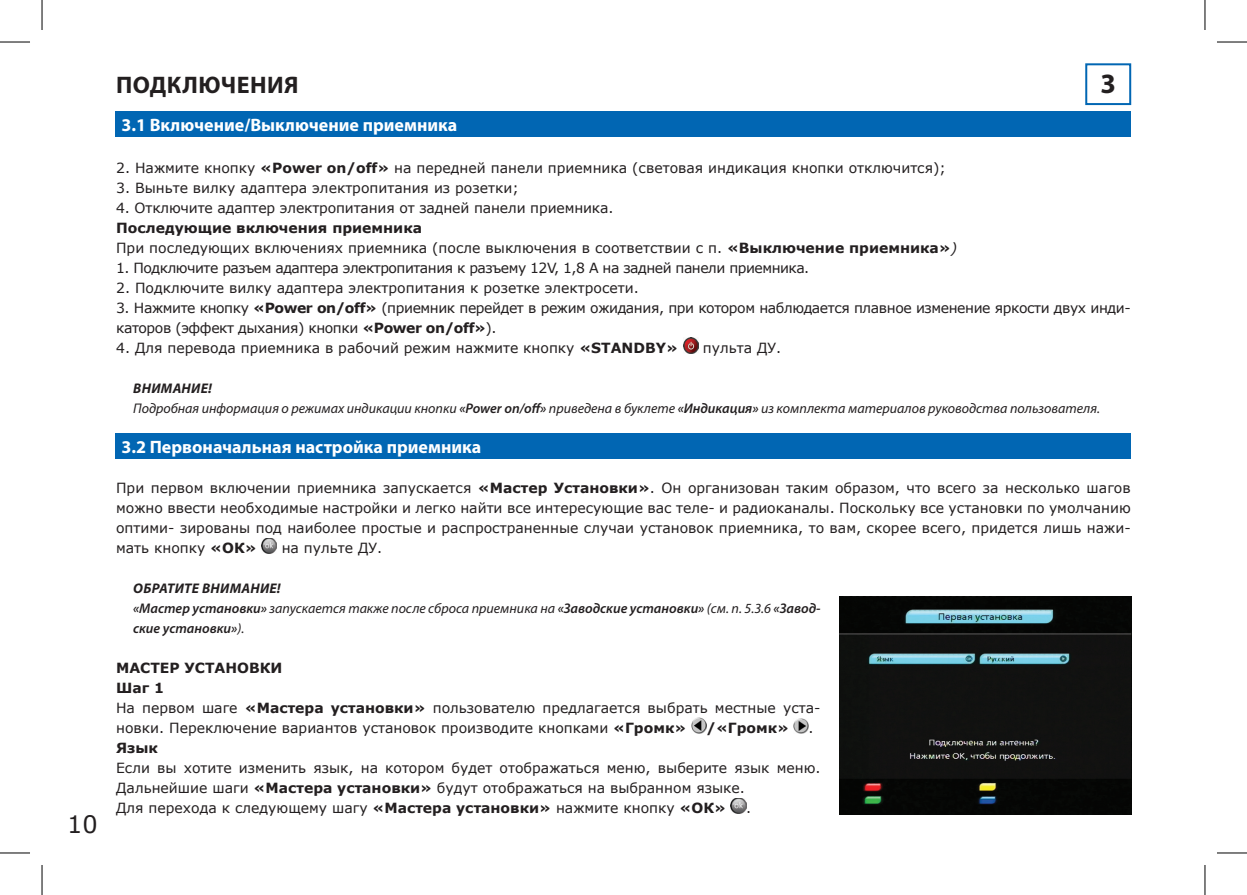
<style>
.page{position:relative;width:1247px;height:895px;background:#fff}
.page>*{position:absolute;margin:0;border:0;box-sizing:border-box;transform-origin:0 0}
.zag{font:700 28px "Myriad Pro";color:#231f20}
.zag-2{font:700 24px "Myriad Pro";letter-spacing:.02em;color:#231f20}
.t1{font:24px "Verdana";color:#231f20}
.podzag{font:700 18px "Myriad Pro";color:#fff}
.TXT{font:14px/20px "Verdana";color:#231f20}
.TXT-2{font:14px/20px "Verdana";letter-spacing:-.03em;color:#231f20}
.primichanie_txt{font:italic 14px "Myriad Pro";color:#231f20}
.primichanie_txt-2{font:italic 600 14px/20px "Myriad Pro";color:#231f20}
.TXT-3{font:14px "Verdana";letter-spacing:-.035em;color:#231f20}
.TXT_bold{font:700 14px "Verdana";color:#231f20}
.primichanie{font:italic 700 14px "Myriad Pro";letter-spacing:.02em;color:#231f20}
.TXT-4{font:700 14px "Verdana";color:#231f20}
.s1{font-weight:700}
.s2{font-style:italic}
.s3{font-weight:600}
.s4{font-weight:400}
</style>
<div class="page">
<div style="left:116px;top:433px;width:1014px;height:26px;background:#0166b3"></div>
<img style="left:683px;top:338px;width:15px;height:15px">
<img style="left:261px;top:538px;width:16px;height:15px">
<img style="left:691px;top:718px;width:15px;height:15px">
<img style="left:793px;top:719px;width:15px;height:14px">
<img style="left:730px;top:798px;width:16px;height:15px">
<div style="left:1085px;top:63px;width:46px;height:42px;border:2px solid #0166b3"></div>
<img style="left:839px;top:596px;width:291px;height:218px">
<div style="left:116px;top:111px;width:1014px;height:26px;background:#0166b3"></div>
<hr style="left:0;top:42px;width:30px;height:1px;background:#000">
<hr style="left:1216px;top:42px;width:30px;height:1px;background:#000">
<hr style="left:0;top:852px;width:30px;height:1px;background:#000">
<hr style="left:1216px;top:852px;width:30px;height:1px;background:#000">
<hr style="left:42px;top:0;width:1px;height:30px;background:#000">
<hr style="left:42px;top:865px;width:1px;height:30px;background:#000">
<hr style="left:1204px;top:0;width:1px;height:30px;background:#000">
<hr style="left:1204px;top:865px;width:1px;height:30px;background:#000">
<p class="t1" style="left:67px;top:807px;width:32px">10</p>
<p class="zag-2" style="left:116px;top:69px;width:184px">ПОДКЛЮЧЕНИЯ</p>
<p class="podzag" style="left:121px;top:113px;width:337px">3.1 Включение/Выключение приемника</p>
<p class="zag" style="left:1100px;top:65px;width:17px">3</p>
<p class="TXT" style="left:116px;top:158px;width:831px">2. Нажмите кнопку <span class="s1">«Power on/off»</span> на передней панели приемника (световая индикация кнопки отключится);</p>
<p class="TXT" style="left:116px;top:178px;width:404px">3. Выньте вилку адаптера электропитания из розетки;</p>
<p class="TXT" style="left:116px;top:198px;width:499px">4. Отключите адаптер электропитания от задней панели приемника.</p>
<p class="TXT_bold" style="left:116px;top:218px;width:307px">Последующие включения приемника</p>
<p class="TXT" style="left:116px;top:238px;width:842px">При последующих включениях приемника (после выключения в соответствии с п. <span class="s1">«Выключение приемника»</span><span class="s2">)</span></p>
<p class="TXT-3" style="left:116px;top:258px;width:694px">1. Подключите разъем адаптера электропитания к разъему 12V, 1,8 A на задней панели приемника.</p>
<p class="TXT" style="left:116px;top:278px;width:524px">2. Подключите вилку адаптера электропитания к розетке электросети.</p>
<p class="TXT-2" style="left:116px;top:298px;width:1015px">3. Нажмите кнопку <span class="s1">«Power on/off»</span> (приемник перейдет в режим ожидания, при котором наблюдается плавное изменение яркости двух инди&shy;каторов (эффект дыхания) кнопки <span class="s1">«Power on/off»</span>).</p>
<p class="TXT" style="left:116px;top:338px;width:563px">4. Для перевода приемника в рабочий режим нажмите кнопку <span class="s1">«STANDBY»</span></p>
<p class="TXT" style="left:703px;top:338px;width:80px">пульта ДУ.</p>
<p class="primichanie" style="left:133px;top:379px;width:80px">ВНИМАНИЕ!</p>
<p class="primichanie_txt" style="left:133px;top:400px;width:968px">Подробная информация о режимах индикации кнопки <span class="s3">«Power on/off»</span> приведена в буклете <span class="s3">«Индикация»</span> из комплекта материалов руководства пользователя.</p>
<p class="podzag" style="left:121px;top:435px;width:361px">3.2 Первоначальная настройка приемника</p>
<p class="TXT" style="left:116px;top:478px;width:1016px;text-align:justify">При первом включении приемника запускается <span class="s1">«Мастер Установки»</span>. Он организован таким образом, что всего за несколько шагов можно ввести необходимые настройки и легко найти все интересующие вас теле- и радиоканалы. Поскольку все установки по умолчанию оптими- зированы под наиболее простые и распространенные случаи установок приемника, то вам, скорее всего, придется лишь нажи&shy;мать кнопку <span class="s1">«ОК»</span></p>
<p class="TXT" style="left:282px;top:538px;width:102px">на пульте ДУ.</p>
<p class="primichanie" style="left:133px;top:579px;width:149px">ОБРАТИТЕ ВНИМАНИЕ!</p>
<p class="primichanie_txt-2" style="left:133px;top:598px;width:688px">«Мастер установки» <span class="s4">запускается также после сброса приемника на</span> «Заводские установки» <span class="s4">(см. п. 5.3.6</span> «Завод&shy;ские установки»<span class="s4">).</span></p>
<p class="TXT-4" style="left:116px;top:658px;width:168px">МАСТЕР УСТАНОВКИ</p>
<p class="TXT_bold" style="left:116px;top:678px;width:49px">Шаг 1</p>
<p class="TXT" style="left:116px;top:698px;width:705px">На первом шаге <span class="s1">«Мастера установки»</span> пользователю предлагается выбрать местные уста&shy;новки. Переключение вариантов установок производите кнопками <span class="s1">«Громк»</span></p>
<p class="TXT-4" style="left:706px;top:718px;width:84px">/«Громк»</p>
<p class="TXT" style="left:808px;top:718px;width:7px">.</p>
<p class="TXT_bold" style="left:116px;top:738px;width:43px">Язык</p>
<p class="TXT" style="left:116px;top:758px;width:706px">Если вы хотите изменить язык, на котором будет отображаться меню, выберите язык меню.<br>Дальнейшие шаги <span class="s1">«Мастера установки»</span> будут отображаться на выбранном языке.</p>
<p class="TXT" style="left:116px;top:798px;width:611px">Для перехода к следующему шагу <span class="s1">«Мастера установки»</span> нажмите кнопку <span class="s1">«ОК»</span></p>
<p class="TXT" style="left:746px;top:798px;width:7px">.</p>
</div>
